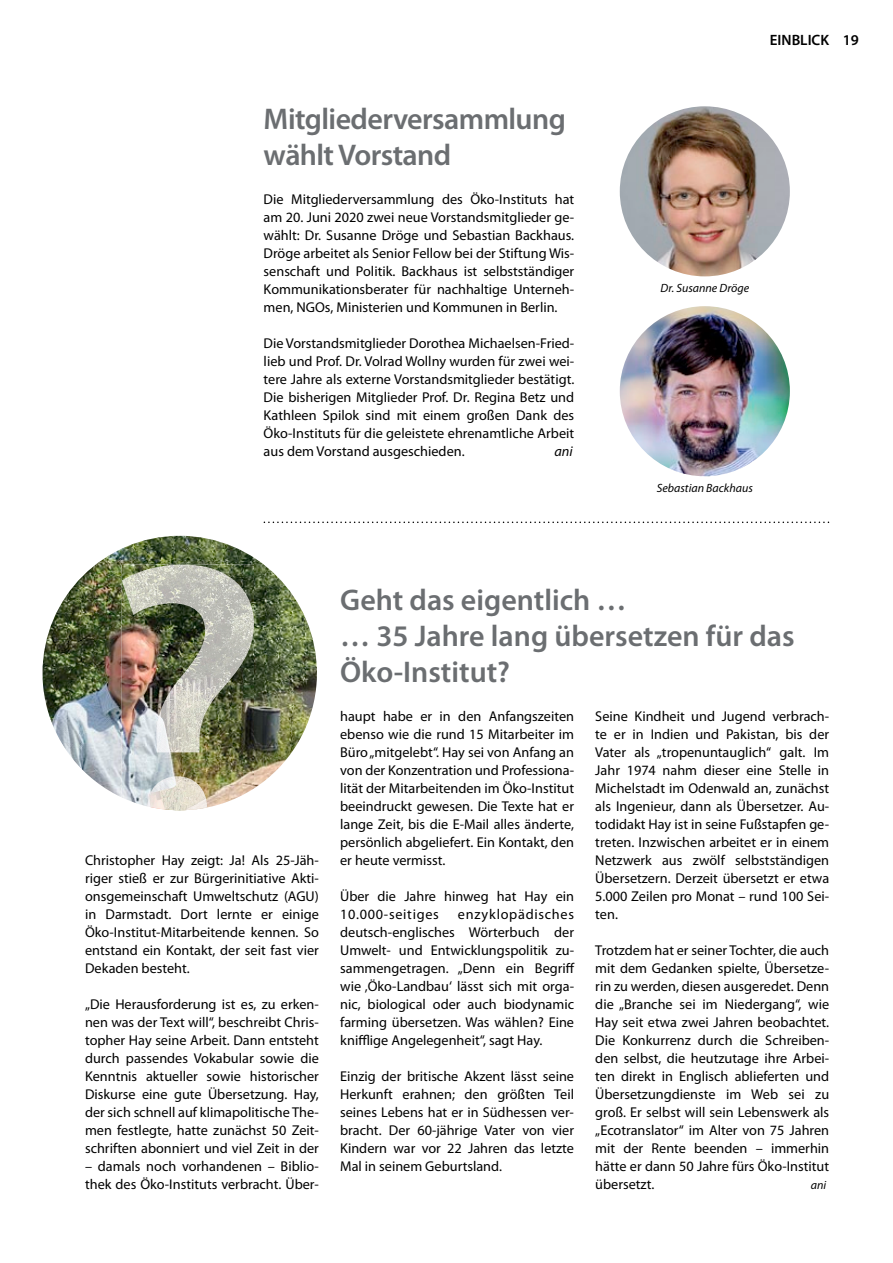
<style>
.page{position:relative;width:893px;height:1263px;background:#fff}
.page>*{position:absolute;margin:0;border:0;box-sizing:border-box;transform-origin:0 0}
.t1{font:600 30px/36px "Myriad Pro";color:#6b6e71}
.t2{font:600 30px/36px "Myriad Pro";letter-spacing:-.02em;color:#6b6e71}
.t3{font:600 15px "Myriad Pro";color:#000}
.t4{font:14.25px/18px "Myriad Pro";color:#000;text-align:justify}
.t5{font:italic 14.25px "Myriad Pro";color:#000}
.t6{font:italic 12px "Myriad Pro";color:#000}
</style>
<div class="page">
<img style="left:43px;top:564px;width:273px;height:233px">
<img style="left:122px;top:564px;width:132px;height:246px">
<svg style="left:264px;top:521px;width:565px;height:2px"></svg>
<img style="left:620px;top:306px;width:170px;height:170px;border-radius:85px">
<img style="left:620px;top:106px;width:170px;height:170px;border-radius:85px">
<h1 class="t2" style="left:264px;top:100px;width:304px">Mitgliederversammlung wählt vorstand</h1>
<p class="t4" style="left:264px;top:190px;width:312px">Die Mitgliederversammlung des Öko-Instituts hat am 20. Juni 2020 zwei neue Vorstandsmitglieder ge&shy;wählt: Dr. Susanne Dröge und Sebastian Backhaus.<br>Dröge arbeitet als Senior Fellow bei der Stiftung Wis&shy;senschaft und Politik. Backhaus ist selbstständiger Kommunikationsberater für nachhaltige Unterneh&shy;men, NGOs, Ministerien und Kommunen in Berlin.</p>
<p class="t4" style="left:264px;top:334px;width:312px">Die Vorstandsmitglieder Dorothea Michaelsen-Fried&shy;lieb und Prof. Dr. Volrad Wollny wurden für zwei wei&shy;tere Jahre als externe Vorstandsmitglieder bestätigt.<br>Die bisherigen Mitglieder Prof. Dr. Regina Betz und Kathleen Spilok sind mit einem großen Dank des Öko-Instituts für die geleistete ehrenamtliche Arbeit aus dem Vorstand ausgeschieden.</p>
<p class="t5" style="left:554px;top:442px;width:20px">ani</p>
<p class="t3" style="left:770px;top:31px;width:91px">EInBLICK 19</p>
<p class="t6" style="left:660px;top:280px;width:90px">Dr. Susanne Dröge</p>
<p class="t6" style="left:657px;top:480px;width:98px">Sebastian Backhaus</p>
<p class="t4" style="left:85px;top:851px;width:235px">Christopher Hay zeigt: Ja! Als 25-Jäh&shy;riger stieß er zur Bürgerinitiative Akti&shy;onsgemeinschaft Umweltschutz (AGU) in Darmstadt. Dort lernte er einige Öko-Institut-Mitarbeitende kennen. So entstand ein Kontakt, der seit fast vier Dekaden besteht.</p>
<p class="t4" style="left:85px;top:995px;width:235px">„Die Herausforderung ist es, zu erken&shy;nen was der Text will“, beschreibt Chris&shy;topher Hay seine Arbeit. Dann entsteht durch passendes Vokabular sowie die Kenntnis aktueller sowie historischer Diskurse eine gute Übersetzung. Hay, der sich schnell auf klimapolitische The&shy;men festlegte, hatte zunächst 50 Zeit&shy;schriften abonniert und viel Zeit in der</p>
<p class="t4" style="left:85px;top:1157px;width:235px">– damals noch vorhandenen – Biblio&shy;thek des Öko-Instituts verbracht. Über-</p>
<h1 class="t1" style="left:340px;top:581px;width:456px">geht das eigentlich …<br>… 35 Jahre lang übersetzen für das<br>Öko-Institut?</h1>
<p class="t4" style="left:340px;top:707px;width:235px">haupt habe er in den Anfangszeiten ebenso wie die rund 15 Mitarbeiter im Büro „mitgelebt“. Hay sei von Anfang an von der Konzentration und Professiona&shy;lität der Mitarbeitenden im Öko-Institut beeindruckt gewesen. Die Texte hat er lange Zeit, bis die E-Mail alles änderte, persönlich abgeliefert. Ein Kontakt, den er heute vermisst.</p>
<p class="t4" style="left:340px;top:887px;width:235px">Über die Jahre hinweg hat Hay ein<br>10.000-seitiges</p>
<p class="t4" style="left:340px;top:905px;width:236px;text-indent:118px">enzyklopädisches deutsch-englisches Wörterbuch der Umwelt- und Entwicklungspolitik zu&shy;sammengetragen. „Denn ein Begriff wie ‚Öko-Landbau‘ lässt sich mit orga&shy;nic, biological oder auch biodynamic farming übersetzen. Was wählen? Eine knifflige Angelegenheit“, sagt Hay.</p>
<p class="t4" style="left:340px;top:1066px;width:235px">Einzig der britische Akzent lässt seine Herkunft erahnen; den größten Teil seines Lebens hat er in Südhessen ver&shy;bracht. Der 60-jährige Vater von vier Kindern war vor 22 Jahren das letzte Mal in seinem Geburtsland.</p>
<p class="t4" style="left:595px;top:706px;width:235px">Seine Kindheit und Jugend verbrach&shy;te er in Indien und Pakistan, bis der Vater als „tropenuntauglich“ galt. Im Jahr 1974 nahm dieser eine Stelle in Michelstadt im Odenwald an, zunächst als Ingenieur, dann als Übersetzer. Au&shy;todidakt Hay ist in seine Fußstapfen ge&shy;treten. Inzwischen arbeitet er in einem Netzwerk aus zwölf selbstständigen Übersetzern. Derzeit übersetzt er etwa 5.000 Zeilen pro Monat – rund 100 Sei&shy;ten.</p>
<p class="t4" style="left:595px;top:940px;width:235px">Trotzdem hat er seiner Tochter, die auch mit dem Gedanken spielte, Übersetze&shy;rin zu werden, diesen ausgeredet. Denn die „Branche sei im Niedergang“, wie Hay seit etwa zwei Jahren beobachtet.<br>Die Konkurrenz durch die Schreiben&shy;den selbst, die heutzutage ihre Arbei&shy;ten direkt in Englisch ablieferten und Übersetzungdienste im Web sei zu groß. Er selbst will sein Lebenswerk als „Ecotranslator“ im Alter von 75 Jahren mit der Rente beenden – immerhin hätte er dann 50 Jahre fürs Öko-Institut übersetzt.</p>
<p class="t6" style="left:811px;top:1177px;width:17px">ani</p>
</div>
